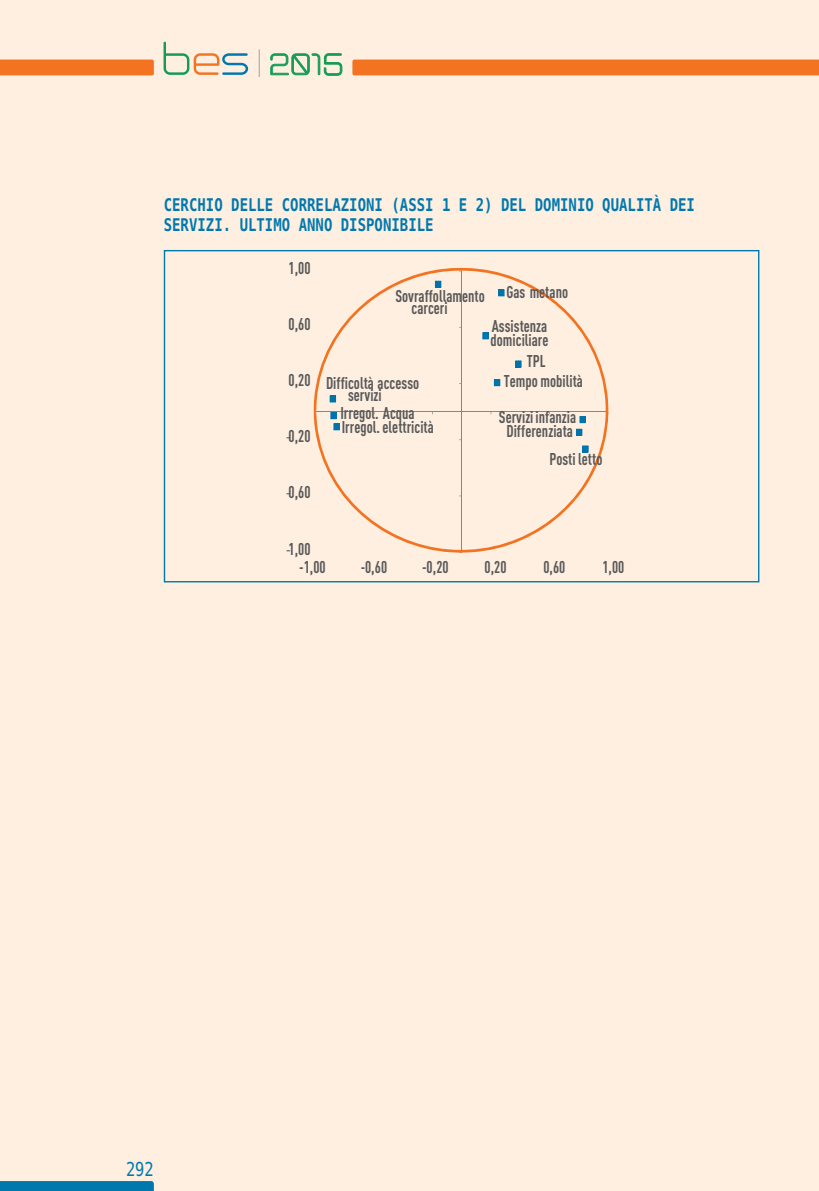
<style>
.page{position:relative;width:819px;height:1191px;background:#feefe1}
.page>*{position:absolute;margin:0;border:0;box-sizing:border-box;transform-origin:0 0}
.t1{font:19.25px "Menlo";color:#0078ae;scale:.8 1}
.t2{font:700 17.5px/19.2px "Menlo";color:#0078ae;scale:.8 1}
.t3{font:700 16.8px/12.1px "DIN Cond";color:#595959;scale:.91 1}
.s1{font-family:"Calibri";font-weight:400}
</style>
<div class="page">
<div style="left:0;top:60px;width:154px;height:15px;background:#f47321"></div>
<svg style="left:0;top:1181px;width:154px;height:10px"></svg>
<svg style="left:259px;top:50px;width:1px;height:27px"></svg>
<svg style="left:163px;top:42px;width:85px;height:33px"></svg>
<svg style="left:270px;top:53px;width:72px;height:23px"></svg>
<div style="left:352px;top:60px;width:467px;height:15px;background:#f47321"></div>
<svg style="left:313px;top:267px;width:296px;height:286px"></svg>
<p class="t2" style="left:164px;top:196px;width:665px">CERCHIO DELLE CORRELAZIONI (ASSI 1 E 2) DEL DOMINIO QUALITÀ DEI<br>SERVIZI. ULTIMO ANNO DISPONIBILE</p>
<p class="t3" style="left:288px;top:261px;width:26px">1,00</p>
<p class="t3" style="left:288px;top:317px;width:26px">0,60</p>
<p class="t3" style="left:288px;top:373px;width:26px">0,20</p>
<p class="t3" style="left:286px;top:429px;width:28px"><span class="s1">-</span>0,20</p>
<p class="t3" style="left:286px;top:486px;width:28px"><span class="s1">-</span>0,60</p>
<p class="t3" style="left:286px;top:542px;width:28px"><span class="s1">-</span>1,00</p>
<p class="t3" style="left:411px;top:289px;width:82px;text-indent:-16px">Sovraffollamento carceri</p>
<p class="t3" style="left:506px;top:285px;width:69px">Gas metano</p>
<p class="t3" style="left:490px;top:318px;width:65px;line-height:14px">Assistenza domiciliare</p>
<p class="t3" style="left:527px;top:354px;width:22px">TPL</p>
<p class="t3" style="left:348px;top:377px;width:80px;text-indent:-22px">Difficoltà accesso servizi</p>
<p class="t3" style="left:504px;top:375px;width:88px">Tempo mobilità</p>
<p class="t3" style="left:340px;top:406px;width:83px">Irregol. Acqua</p>
<p class="t3" style="left:341px;top:421px;width:103px">Irregol.elettricità</p>
<p class="t3" style="left:499px;top:410px;width:86px">Servizi infanzia</p>
<p class="t3" style="left:506px;top:424px;width:75px">Differenziata</p>
<p class="t3" style="left:549px;top:452px;width:60px">Postiletto</p>
<p class="t3" style="left:299px;top:560px;width:31px">-1,00</p>
<p class="t3" style="left:360px;top:560px;width:31px">-0,60</p>
<p class="t3" style="left:422px;top:560px;width:31px">-0,20</p>
<p class="t3" style="left:484px;top:560px;width:26px">0,20</p>
<p class="t3" style="left:543px;top:560px;width:26px">0,60</p>
<p class="t3" style="left:602px;top:560px;width:26px">1,00</p>
<p class="t1" style="left:126px;top:1155px;width:36px">292</p>
</div>
